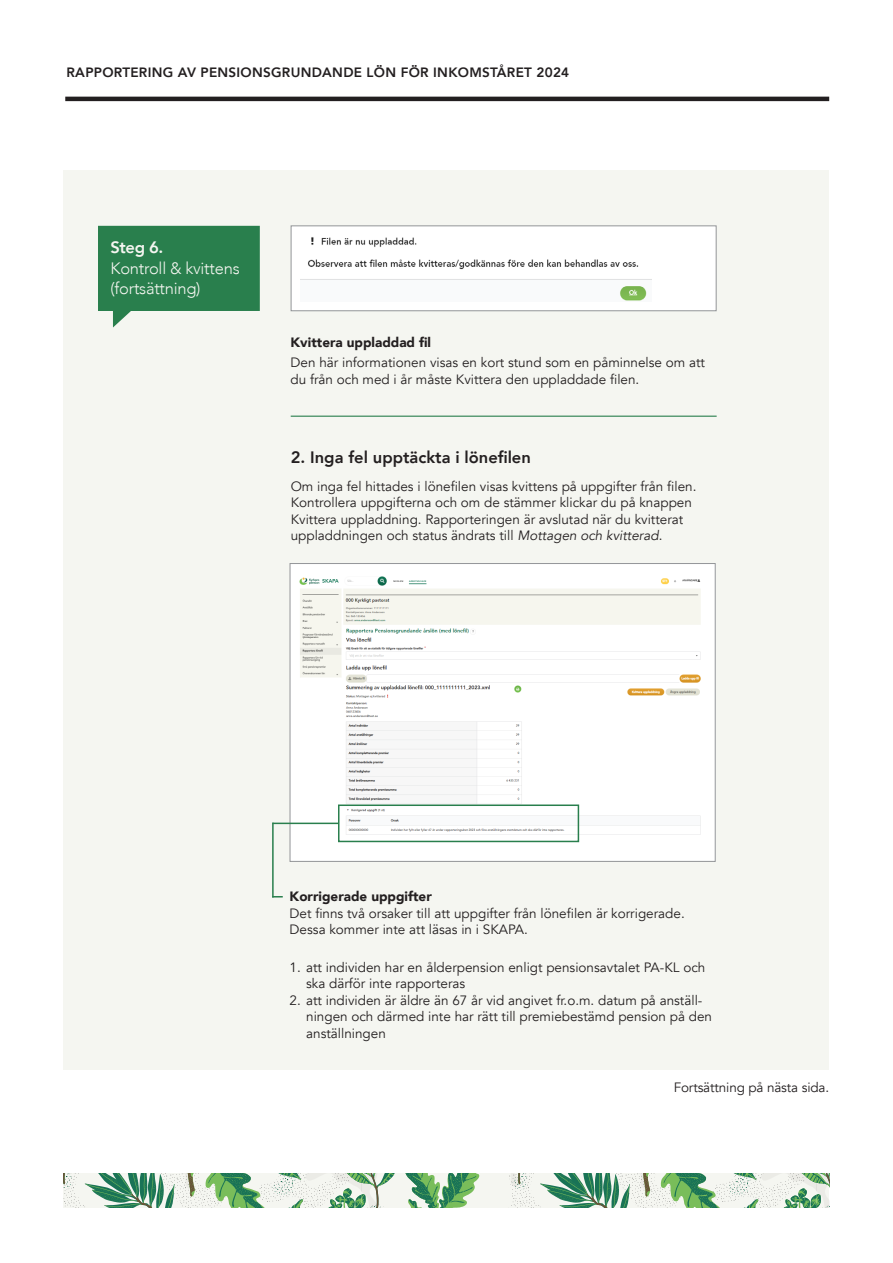
<style>
.page{position:relative;width:893px;height:1263px;background:#fff}
.page>*{position:absolute;margin:0;border:0;box-sizing:border-box;transform-origin:0 0}
.Rubrik_pratbubbla{font:300 16.5px/19.8px "Avenir";letter-spacing:-.015em;color:#f5f6f1}
.Rubrik_H3_svart{font:800 16.5px "Avenir";color:#231f20}
.Rubrik_pratbubbla-2{font:800 16.5px "Avenir";color:#f5f6f1}
.Bröd_9_pt{font:13.5px/16.5px "Avenir";color:#231f20}
.t1{font:800 13.5px "Avenir";letter-spacing:.02em;color:#231f20}
.Bröd_9_pt-2{font:900 13.5px "Avenir";color:#231f20}
.s1{font-style:italic}
.s2{font-weight:900}
</style>
<div class="page">
<hr style="left:65px;top:97px;width:764px;height:4px;background:#231f20">
<svg style="left:64px;top:1174px;width:765px;height:34px;fill:#f0f2ec"></svg>
<div style="left:64px;top:170px;width:765px;height:900px;background:#f5f6f1"></div>
<svg style="left:98px;top:226px;width:162px;height:101px;background:#479065"></svg>
<div style="left:290px;top:563px;width:425px;height:298px;background:#fff"></div>
<img style="left:298px;top:576px;width:403px;height:259px">
<div style="left:290px;top:563px;width:426px;height:299px;border:1px solid #939598"></div>
<div style="left:338px;top:804px;width:241px;height:38px;border:2px solid #297f4d"></div>
<hr style="left:272px;top:823px;width:66px;height:1px;background:#297f4d">
<hr style="left:272px;top:823px;width:2px;height:74px;background:#297f4d">
<div style="left:291px;top:225px;width:425px;height:86px;background:#fff;border:1px solid #939598"></div>
<hr style="left:291px;top:416px;width:426px;height:1px;background:#297f4d">
<img style="left:300px;top:237px;width:352px;height:64px">
<p class="t1" style="left:67px;top:61px;width:504px">RAPPORTERING AV PENSIONSGRUNDANDE LÖN FÖR INKOMSTÅRET 2024</p>
<h3 class="Rubrik_pratbubbla-2" style="left:111px;top:234px;width:54px">Steg 6.</h3>
<h3 class="Rubrik_pratbubbla" style="left:111px;top:259px;width:131px">Kontroll &amp; kvittens (fortsättning)</h3>
<p class="Bröd_9_pt-2" style="left:291px;top:330px;width:142px">Kvittera uppladdad fil</p>
<p class="Bröd_9_pt" style="left:291px;top:355px;width:416px">Den här informationen visas en kort stund som en påminnelse om att du från och med i år måste Kvittera den uppladdade filen.</p>
<p class="Rubrik_H3_svart" style="left:291px;top:445px;width:242px">2. Inga fel upptäckta i lönefilen</p>
<p class="Bröd_9_pt" style="left:291px;top:478px;width:407px">Om inga fel hittades i lönefilen visas kvittens på uppgifter från filen.<br>Kontrollera uppgifterna och om de stämmer klickar du på knappen Kvittera uppladdning. Rapporteringen är avslutad när du kvitterat uppladdningen och status ändrats till <span class="s1">Mottagen och kvitterad</span>.</p>
<p class="Bröd_9_pt" style="left:290px;top:889px;width:397px"><span class="s2">Korrigerade uppgifter<br></span>Det finns två orsaker till att uppgifter från lönefilen är korrigerade.<br>Dessa kommer inte att läsas in i SKAPA.</p>
<p class="Bröd_9_pt" style="left:306px;top:959px;width:401px;text-indent:-17px">1. att individen har en ålderpension enligt pensionsavtalet PA-KL och ska därför inte rapporteras</p>
<p class="Bröd_9_pt" style="left:306px;top:992px;width:407px;text-indent:-17px">2. att individen är äldre än 67 år vid angivet fr.o.m. datum på anställ&shy;ningen och därmed inte har rätt till premiebestämd pension på den anställningen</p>
<p class="Bröd_9_pt" style="left:674px;top:1079px;width:157px">Fortsättning på nästa sida.</p>
</div>
